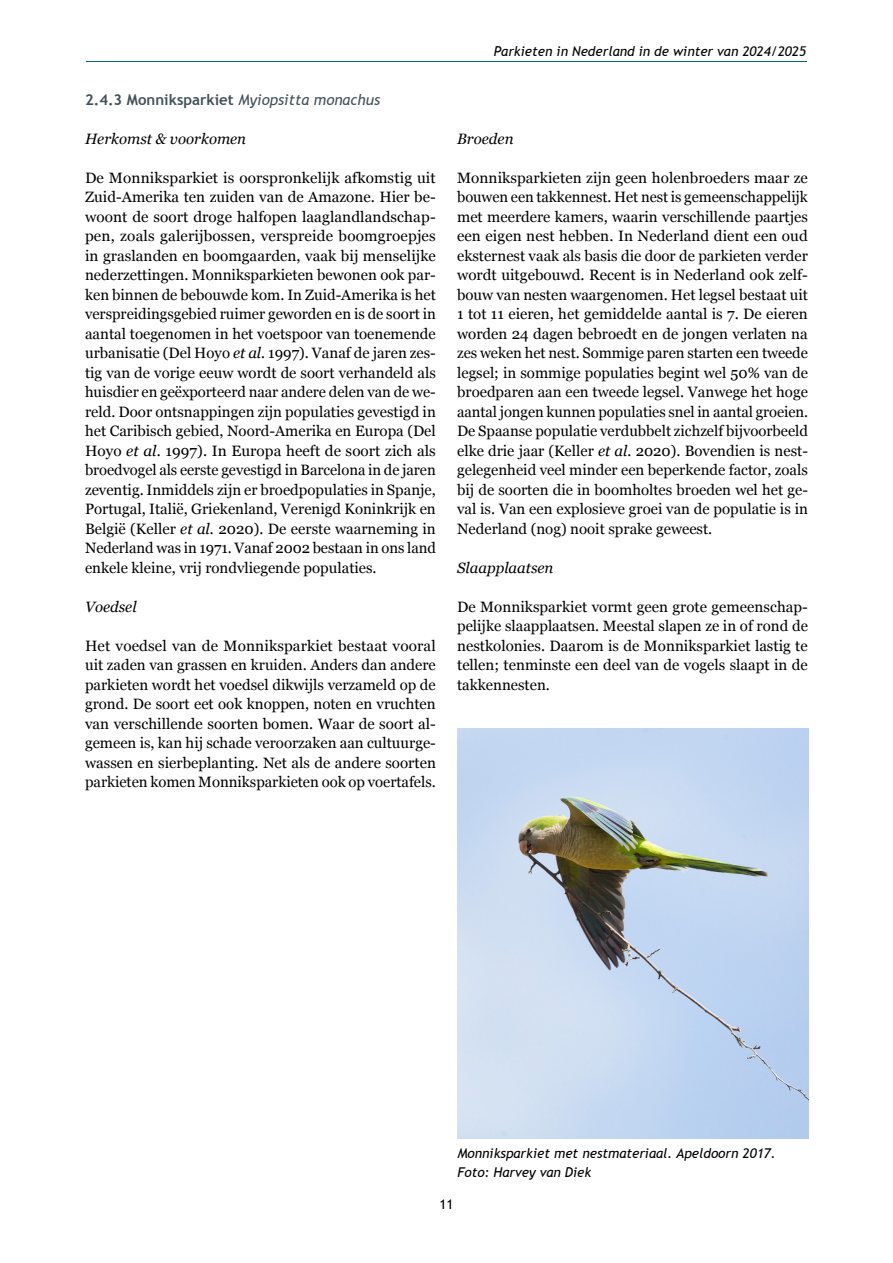
<style>
.page{position:relative;width:893px;height:1263px;background:#fff}
.page>*{position:absolute;margin:0;border:0;box-sizing:border-box;transform-origin:0 0}
.hoofdtekst{font:15px/19.5px "Georgia";color:#000;text-align:justify}
.subsub{font:italic 15px "Georgia";color:#000}
.sub{font:700 15px "Trebuchet MS";color:#43525a}
.bij-opschrift{font:italic 13.5px/19.5px "Trebuchet MS";color:#000}
.t1{font:13.5px "Trebuchet MS";color:#000}
.s1{font-weight:400;font-style:italic}
.s2{font-style:italic}
</style>
<div class="page">
<hr style="left:86px;top:61px;width:721px;height:1px;background:#00677d">
<img style="left:457px;top:729px;width:351px;height:409px">
<h3 class="sub" style="left:85px;top:90px;width:297px">2.4.3 Monniksparkiet <span class="s1">Myiopsitta monachus</span></h3>
<h4 class="subsub" style="left:85px;top:127px;width:163px">Herkomst &amp; voorkomen</h4>
<p class="hoofdtekst" style="left:85px;top:167px;width:352px">De Monniksparkiet is oorspronkelijk afkomstig uit Zuid-Amerika ten zuiden van de Amazone. Hier be&shy;woont de soort droge halfopen laaglandlandschap&shy;pen, zoals galerijbossen, verspreide boomgroepjes in graslanden en boomgaarden, vaak bij menselijke nederzettingen. Monniksparkieten bewonen ook par&shy;ken binnen de bebouwde kom. In Zuid-Amerika is het verspreidingsgebied ruimer geworden en is de soort in aantal toegenomen in het voetspoor van toenemende urbanisatie (Del Hoyo <span class="s2">et al.</span> 1997). Vanaf de jaren zes&shy;tig van de vorige eeuw wordt de soort verhandeld als huisdier en geëxporteerd naar andere delen van de we&shy;reld. Door ontsnappingen zijn populaties gevestigd in het Caribisch gebied, Noord-Amerika en Europa (Del Hoyo <span class="s2">et al.</span> 1997). In Europa heeft de soort zich als broedvogel als eerste gevestigd in Barcelona in de jaren zeventig. Inmiddels zijn er broedpopulaties in Spanje, Portugal, Italië, Griekenland, Verenigd Koninkrijk en België (Keller <span class="s2">et al.</span> 2020). De eerste waarneming in Nederland was in 1971. Vanaf 2002 bestaan in ons land enkele kleine, vrij rondvliegende populaties.</p>
<h4 class="subsub" style="left:85px;top:595px;width:53px">Voedsel</h4>
<p class="hoofdtekst" style="left:85px;top:635px;width:352px">Het voedsel van de Monniksparkiet bestaat vooral uit zaden van grassen en kruiden. Anders dan andere parkieten wordt het voedsel dikwijls verzameld op de grond. De soort eet ook knoppen, noten en vruchten van verschillende soorten bomen. Waar de soort al&shy;gemeen is, kan hij schade veroorzaken aan cultuurge&shy;wassen en sierbeplanting. Net als de andere soorten parkieten komen Monniksparkieten ook op voertafels.</p>
<p class="bij-opschrift" style="left:494px;top:42px;width:314px">Parkieten in Nederland in de winter van 2024/2025</p>
<h4 class="subsub" style="left:457px;top:127px;width:58px">Broeden</h4>
<p class="hoofdtekst" style="left:457px;top:167px;width:352px">Monniksparkieten zijn geen holenbroeders maar ze bouwen een takkennest. Het nest is gemeenschappelijk met meerdere kamers, waarin verschillende paartjes een eigen nest hebben. In Nederland dient een oud eksternest vaak als basis die door de parkieten verder wordt uitgebouwd. Recent is in Nederland ook zelf&shy;bouw van nesten waargenomen. Het legsel bestaat uit 1 tot 11 eieren, het gemiddelde aantal is 7. De eieren worden 24 dagen bebroedt en de jongen verlaten na zes weken het nest. Sommige paren starten een tweede legsel; in sommige populaties begint wel 50% van de broedparen aan een tweede legsel. Vanwege het hoge aantal jongen kunnen populaties snel in aantal groeien.<br>De Spaanse populatie verdubbelt zichzelf bijvoorbeeld elke drie jaar (Keller <span class="s2">et al.</span> 2020). Bovendien is nest&shy;gelegenheid veel minder een beperkende factor, zoals bij de soorten die in boomholtes broeden wel het ge&shy;val is. Van een explosieve groei van de populatie is in Nederland (nog) nooit sprake geweest.</p>
<h4 class="subsub" style="left:457px;top:556px;width:98px">Slaapplaatsen</h4>
<p class="hoofdtekst" style="left:457px;top:596px;width:352px">De Monniksparkiet vormt geen grote gemeenschap&shy;pelijke slaapplaatsen. Meestal slapen ze in of rond de nestkolonies. Daarom is de Monniksparkiet lastig te tellen; tenminste een deel van de vogels slaapt in de takkennesten.</p>
<p class="bij-opschrift" style="left:457px;top:1143px;width:320px">Monniksparkiet met nestmateriaal. Apeldoorn 2017.<br>Foto: Harvey van Diek</p>
<p class="t1" style="left:439px;top:1196px;width:16px">11</p>
</div>
